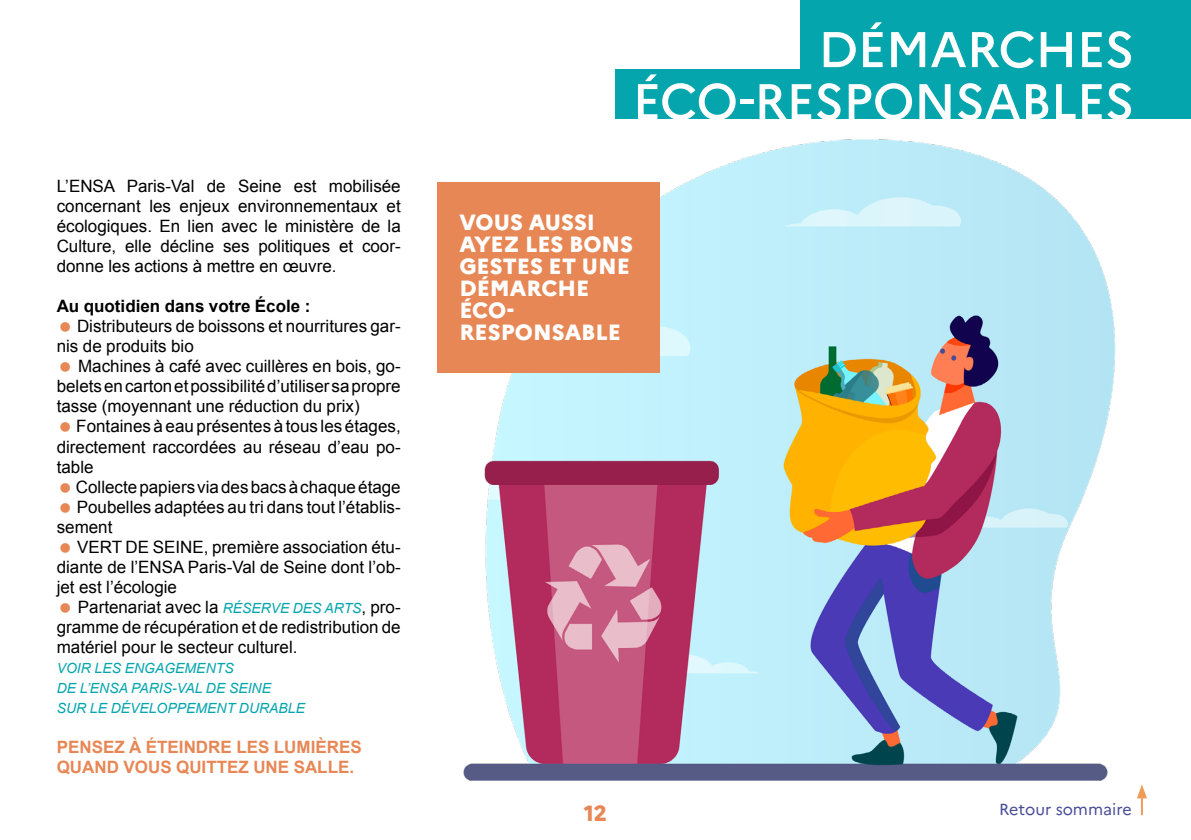
<style>
.page{position:relative;width:1191px;height:840px;background:#fff}
.page>*{position:absolute;margin:0;border:0;box-sizing:border-box;transform-origin:0 0}
.Titres_Marianne{font:500 50px "Marianne";letter-spacing:-.01em;color:#fff}
.Sous-titres_texte_CA{font:800 22px/22px "Marianne";color:#fff}
.t1{font:800 22px "Marianne";color:#e78755}
.Texte_courant_Arial{font:17px/20px "Arial";color:#000;text-align:justify}
.Texte_Arial_bold{font:700 17px/20px "Arial";color:#e78755}
.Texte_Arial_bold-2{font:700 17px "Arial";color:#000}
.t2{font:16px "Marianne";color:#474b98}
.Texte_courant_Arial-2{font:italic 14px "Arial";color:#04a5ac}
.s1{font-style:italic;font-size:14px;color:#04a5ac}
</style>
<div class="page">
<img style="left:444px;top:89px;width:702px;height:727px">
<hr style="left:1141px;top:794px;width:2px;height:20px;background:#ee9d58">
<svg style="left:1136px;top:783px;width:11px;height:15px"></svg>
<div style="left:616px;top:69px;width:575px;height:50px;background:#04a5ac"></div>
<div style="left:801px;top:0;width:390px;height:69px;background:#04a5ac"></div>
<div style="left:437px;top:181px;width:222px;height:191px;background:#e78755"></div>
<svg style="left:940px;top:348px;width:5px;height:5px"></svg>
<svg style="left:951px;top:355px;width:5px;height:5px"></svg>
<p class="Texte_courant_Arial" style="left:57px;top:176px;width:345px">L’ENSA Paris-Val de Seine est mobilisée concernant les enjeux environnementaux et écologiques. En lien avec le ministère de la Culture, elle décline ses politiques et coor&shy;donne les actions à mettre en œuvre.</p>
<p class="Texte_Arial_bold-2" style="left:57px;top:295px;width:255px">Au quotidien dans votre École :</p>
<p class="Texte_courant_Arial" style="left:57px;top:316px;width:345px;text-indent:20px">Distributeurs de boissons et nourritures gar&shy;nis de produits bio</p>
<p class="Texte_courant_Arial" style="left:57px;top:356px;width:345px;text-indent:21px">Machines à café avec cuillères en bois, go&shy;belets en carton et possibilité d’utiliser sa propre tasse (moyennant une réduction du prix)</p>
<p class="Texte_courant_Arial" style="left:57px;top:416px;width:345px;text-indent:20px">Fontaines à eau présentes à tous les étages, directement raccordées au réseau d’eau po&shy;table</p>
<p class="Texte_courant_Arial" style="left:76px;top:476px;width:326px">Collecte papiers via des bacs à chaque étage</p>
<p class="Texte_courant_Arial" style="left:57px;top:496px;width:345px;text-indent:20px">Poubelles adaptées au tri dans tout l’établis&shy;sement</p>
<p class="Texte_courant_Arial" style="left:57px;top:536px;width:345px;text-indent:21px">VERT DE SEINE, première association étu&shy;diante de l’ENSA Paris-Val de Seine dont l’ob&shy;jet est l’écologie</p>
<p class="Texte_courant_Arial" style="left:57px;top:596px;width:345px;text-indent:21px">Partenariat avec la <span class="s1">RÉSERVE DES ARTS</span>, pro&shy;gramme de récupération et de redistribution de matériel pour le secteur culturel.</p>
<p class="Texte_courant_Arial-2" style="left:57px;top:658px;width:178px">VOIR LES ENGAGEMENTS</p>
<p class="Texte_courant_Arial-2" style="left:57px;top:678px;width:216px">DE L’ENSA PARIS-VAL DE SEINE</p>
<p class="Texte_courant_Arial-2" style="left:57px;top:698px;width:250px">SUR LE DÉVELOPPEMENT DURABLE</p>
<p class="Texte_Arial_bold" style="left:57px;top:737px;width:306px">PENSEZ À ÉTEINDRE LES LUMIÈRES<br>QUAND VOUS QUITTEZ UNE SALLE.</p>
<p class="Titres_Marianne" style="left:818px;top:19px;width:317px">DÉMARCHES</p>
<p class="Titres_Marianne" style="left:632px;top:71px;width:503px">ÉCO-RESPONSABLES</p>
<p class="Sous-titres_texte_CA" style="left:459px;top:211px;width:175px">VOUS AUSSI<br>AYEZ LES BONS<br>GESTES ET UNE<br>DÉMARCHE<br>ÉCO-<br>RESPONSABLE</p>
<p class="t1" style="left:584px;top:799px;width:25px">12</p>
<p class="t2" style="left:999px;top:799px;width:134px">Retour sommaire</p>
</div>
